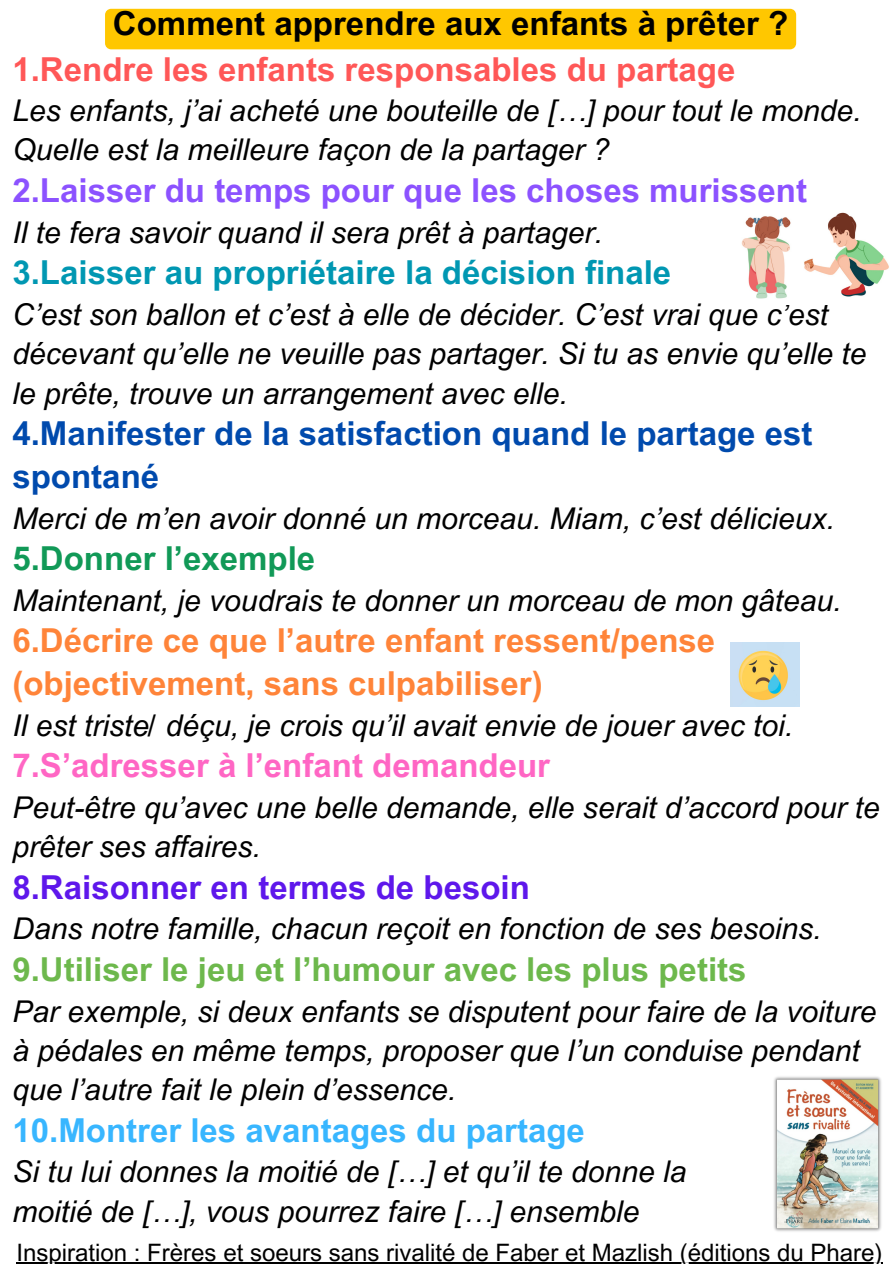
<style>
.page{position:relative;width:894px;height:1264px;background:#fff}
.page>*{position:absolute;margin:0;border:0;box-sizing:border-box;transform-origin:0 0}
.t1{font:700 33px/42.8px "Arial MT Pro";color:#ff8439}
.t2{font:700 33px/42.8px "Arial MT Pro";color:#004aad}
.t3{font:700 33px "Arial MT Pro";color:#6db84c}
.t4{font:700 33px "Arial MT Pro";color:#8c52ff}
.t5{font:700 33px "Arial MT Pro";color:#ff5757}
.t6{font:700 33px "Arial MT Pro";color:#0097b2}
.t7{font:700 33px "Arial MT Pro";color:#000}
.t8{font:700 33px "Arial MT Pro";color:#38b6ff}
.t9{font:700 33px "Arial MT Pro";color:#ff66c4}
.t10{font:700 33px "Arial MT Pro";color:#5e17eb}
.t11{font:700 33px "Arial MT Pro";color:#119957}
.t12{font:italic 30px/39.3px "Arial MT Pro";color:#000}
.t13{font:24px "Arial MT Pro";color:#000}
</style>
<div class="page">
<img style="left:774px;top:1076px;width:107px;height:156px">
<img style="left:741px;top:212px;width:148px;height:87px">
<img style="left:730px;top:642px;width:68px;height:64px">
<div style="left:105px;top:9px;width:690px;height:40px;background:#ffc700"></div>
<hr style="left:16px;top:1262px;width:866px;height:1px;background:#000">
<p class="t7" style="left:113px;top:11px;width:676px">Comment apprendre aux enfants à prêter ?</p>
<p class="t5" style="left:12px;top:57px;width:724px">1.Rendre les enfants responsables du partage</p>
<p class="t12" style="left:12px;top:95px;width:850px">Les enfants, j’ai acheté une bouteille de […] pour tout le monde.<br>Quelle est la meilleure façon de la partager ?</p>
<p class="t4" style="left:12px;top:178px;width:795px">2.Laisser du temps pour que les choses murissent</p>
<p class="t12" style="left:12px;top:216px;width:592px">Il te fera savoir quand il sera prêt à partager.</p>
<p class="t6" style="left:12px;top:260px;width:660px">3.Laisser au propriétaire la décision finale</p>
<p class="t12" style="left:12px;top:298px;width:855px">C’est son ballon et c’est à elle de décider. C’est vrai que c’est décevant qu’elle ne veuille pas partager. Si tu as envie qu’elle te le prête, trouve un arrangement avec elle.</p>
<p class="t2" style="left:12px;top:416px;width:801px">4.Manifester de la satisfaction quand le partage est spontané</p>
<p class="t12" style="left:12px;top:502px;width:823px">Merci de m’en avoir donné un morceau. Miam, c’est délicieux.</p>
<p class="t11" style="left:12px;top:546px;width:304px">5.Donner l’exemple</p>
<p class="t12" style="left:12px;top:584px;width:830px">Maintenant, je voudrais te donner un morceau de mon gâteau.</p>
<p class="t1" style="left:12px;top:623px;width:704px">6.Décrire ce que l’autre enfant ressent/pense (objectivement, sans culpabiliser)</p>
<p class="t12" style="left:12px;top:709px;width:782px">Il est triste/ déçu, je crois qu’il avait envie de jouer avec toi.</p>
<p class="t9" style="left:12px;top:753px;width:539px">7.S’adresser à l’enfant demandeur</p>
<p class="t12" style="left:12px;top:791px;width:868px">Peut-être qu’avec une belle demande, elle serait d’accord pour te prêter ses affaires.</p>
<p class="t10" style="left:12px;top:874px;width:519px">8.Raisonner en termes de besoin</p>
<p class="t12" style="left:12px;top:912px;width:810px">Dans notre famille, chacun reçoit en fonction de ses besoins.</p>
<p class="t3" style="left:12px;top:957px;width:735px">9.Utiliser le jeu et l’humour avec les plus petits</p>
<p class="t12" style="left:12px;top:995px;width:865px">Par exemple, si deux enfants se disputent pour faire de la voiture à pédales en même temps, proposer que l’un conduise pendant que l’autre fait le plein d’essence.</p>
<p class="t8" style="left:12px;top:1117px;width:574px">10.Montrer les avantages du partage</p>
<p class="t12" style="left:12px;top:1155px;width:675px">Si tu lui donnes la moitié de […] et qu’il te donne la</p>
<p class="t12" style="left:12px;top:1195px;width:628px">moitié de […], vous pourrez faire […] ensemble</p>
<p class="t13" style="left:16px;top:1242px;width:867px">Inspiration : Frères et soeurs sans rivalité de Faber et Mazlish (éditions du Phare)</p>
</div>
